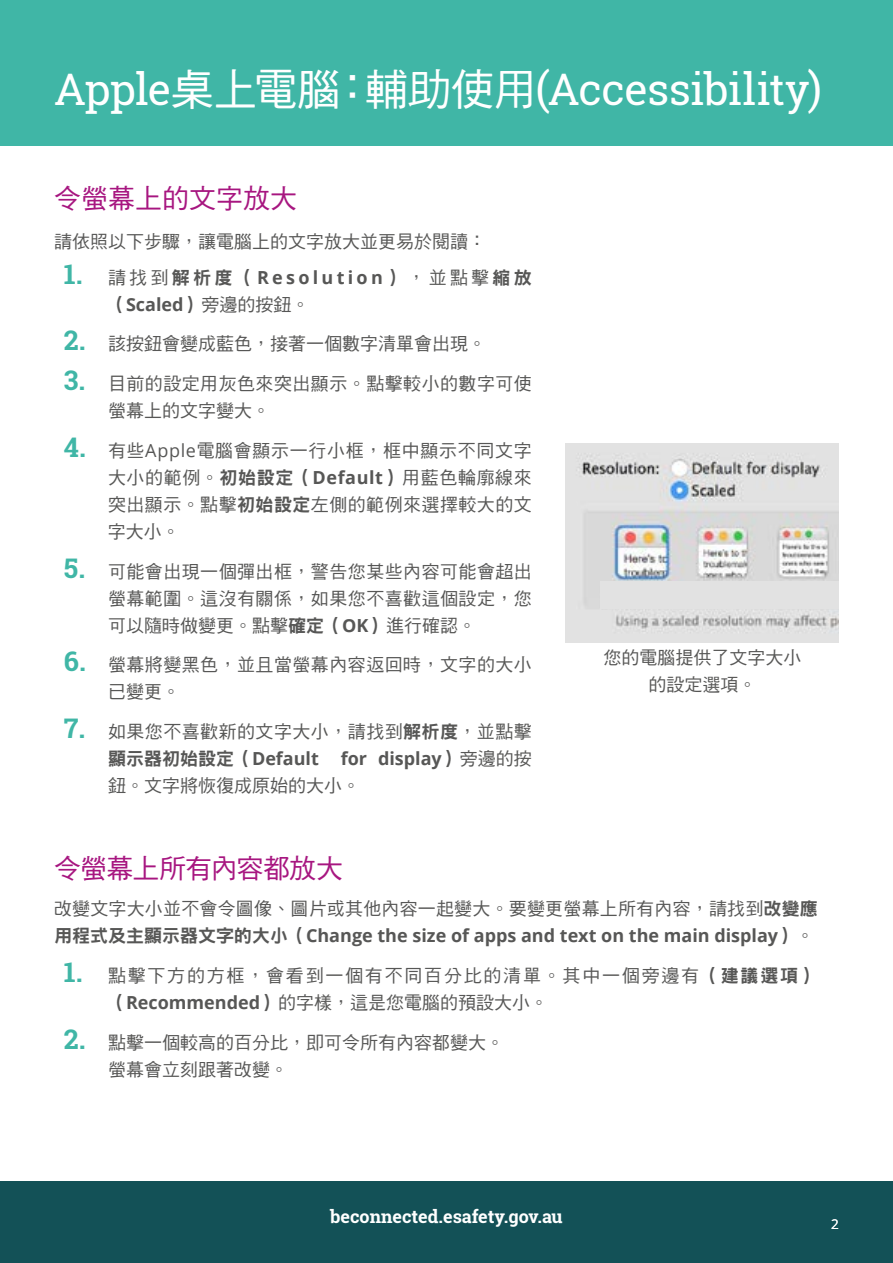
<style>
.page{position:relative;width:893px;height:1263px;background:#fff}
.page>*{position:absolute;margin:0;border:0;box-sizing:border-box;transform-origin:0 0}
.t1{font:43.5px "Roboto Slab";letter-spacing:-.015em;color:#fff}
.t2{font:27px "DF Hei Std W5";letter-spacing:-.03em;color:#a71680}
.t3{font:27px "DF Hei Std W5";letter-spacing:-.005em;color:#a71680}
.t4{font:18px/27px "DF Hei Std W5";letter-spacing:.01em;color:#575756}
.t5{font:700 18px "Open Sans";color:#575756}
.t6{font:18px/27px "DF Hei Std W5";letter-spacing:.1em;color:#575756}
.t7{font:700 18px/27px "Open Sans";letter-spacing:.185em;color:#575756}
.t8{font:700 18px "Roboto Slab";color:#fff}
.t9{font:13.5px "Open Sans";color:#fff}
.s1{font-family:"DF Hei Std W5"}
.s2{font-family:"Roboto Slab";font-size:27px;color:#40b6a6}
.s3{font-family:"DF Hei Std W5";font-weight:400}
.s4{font-family:"DF Hei Std W9";font-weight:400}
.s5{font-family:"Roboto Slab";font-weight:700;font-size:27px;color:#40b6a6}
.s6{font-family:"Open Sans"}
.s7{font-family:"DF Hei Std W9"}
.s8{font-family:"Open Sans";font-weight:700}
</style>
<div class="page">
<div style="left:0;top:1181px;width:893px;height:82px;background:#135157"></div>
<div style="left:0;top:0;width:893px;height:145px;background:#40b6a6"></div>
<img style="left:566px;top:443px;width:273px;height:199px">
<div style="left:600px;top:581px;width:239px;height:28px;background:#e2e2e2"></div>
<h1 class="t1" style="left:54px;top:59px;width:769px">Apple<span class="s1">桌上電腦：輔助使用</span>(Accessibility)</h1>
<h2 class="t3" style="left:54px;top:184px;width:244px">令螢幕上的文字放大</h2>
<p class="t4" style="left:54px;top:228px;width:433px">請依照以下步驟，讓電腦上的文字放大並更易於閱讀：</p>
<p class="t7" style="left:108px;top:263px;width:425px;text-indent:-44px"><span class="s2">1.</span> <span class="s3">請找到</span><span class="s4">解析度（</span>Resolution<span class="s4">）</span><span class="s3">，並點擊</span><span class="s4">縮放（</span>Scaled<span class="s4">）</span><span class="s3">旁邊的按鈕。</span></p>
<p class="t4" style="left:64px;top:330px;width:424px"><span class="s5">2.</span> 該按鈕會變成藍色，接著一個數字清單會出現。</p>
<p class="t4" style="left:108px;top:370px;width:425px;text-indent:-44px"><span class="s5">3.</span> 目前的設定用灰色來突出顯示。點擊較小的數字可使螢幕上的文字變大。</p>
<p class="t4" style="left:108px;top:437px;width:425px;text-align:justify;text-indent:-44px"><span class="s5">4.</span> 有些<span class="s6">Apple</span>電腦會顯示一行小框，框中顯示不同文字大小的範例。<span class="s7">初始設定（</span><span class="s8">Default</span><span class="s7">）</span>用藍色輪廓線來突出顯示。點擊<span class="s7">初始設定</span>左側的範例來選擇較大的文字大小。</p>
<p class="t4" style="left:108px;top:557px;width:425px;text-align:justify;text-indent:-44px"><span class="s5">5.</span> 可能會出現一個彈出框，警告您某些內容可能會超出螢幕範圍。這沒有關係，如果您不喜歡這個設定，您可以隨時做變更。點擊<span class="s7">確定（</span><span class="s8">OK</span><span class="s7">）</span>進行確認。</p>
<p class="t4" style="left:108px;top:651px;width:425px;text-indent:-44px"><span class="s5">6.</span> 螢幕將變黑色，並且當螢幕內容返回時，文字的大小已變更。</p>
<p class="t4" style="left:64px;top:718px;width:469px"><span class="s5">7.</span> 如果您不喜歡新的文字大小，請找到<span class="s7">解析度</span>，並點擊</p>
<p class="t5" style="left:108px;top:746px;width:425px"><span class="s4">顯示器初始設定（</span>Default for display<span class="s4">）</span><span class="s3">旁邊的按</span></p>
<p class="t4" style="left:108px;top:772px;width:253px">鈕。文字將恢復成原始的大小。</p>
<p class="t4" style="left:603px;top:644px;width:199px;text-align:center">您的電腦提供了文字大小的設定選項。</p>
<h2 class="t2" style="left:54px;top:853px;width:290px">令螢幕上所有內容都放大</h2>
<p class="t4" style="left:54px;top:895px;width:765px">改變文字大小並不會令圖像、圖片或其他內容一起變大。要變更螢幕上所有內容，請找到<span class="s7">改變應</span></p>
<p class="t5" style="left:54px;top:923px;width:762px"><span class="s4">用程式及主顯示器文字的大小（</span>Change the size of apps and text on the main display<span class="s4">）</span><span class="s3">。</span></p>
<p class="t6" style="left:108px;top:962px;width:711px;text-indent:-44px"><span class="s5">1.</span> 點擊下方的方框，會看到一個有不同百分比的清單。其中一個旁邊有<span class="s7">（建議選項）（</span><span class="s8">Recommended</span><span class="s7">）</span>的字樣，這是您電腦的預設大小。</p>
<p class="t4" style="left:108px;top:1028px;width:397px;text-indent:-44px"><span class="s5">2.</span> 點擊一個較高的百分比，即可令所有內容都變大。螢幕會立刻跟著改變。</p>
<p class="t8" style="left:330px;top:1204px;width:234px">beconnected.esafety.gov.au</p>
<p class="t9" style="left:831px;top:1214px;width:9px">2</p>
</div>
